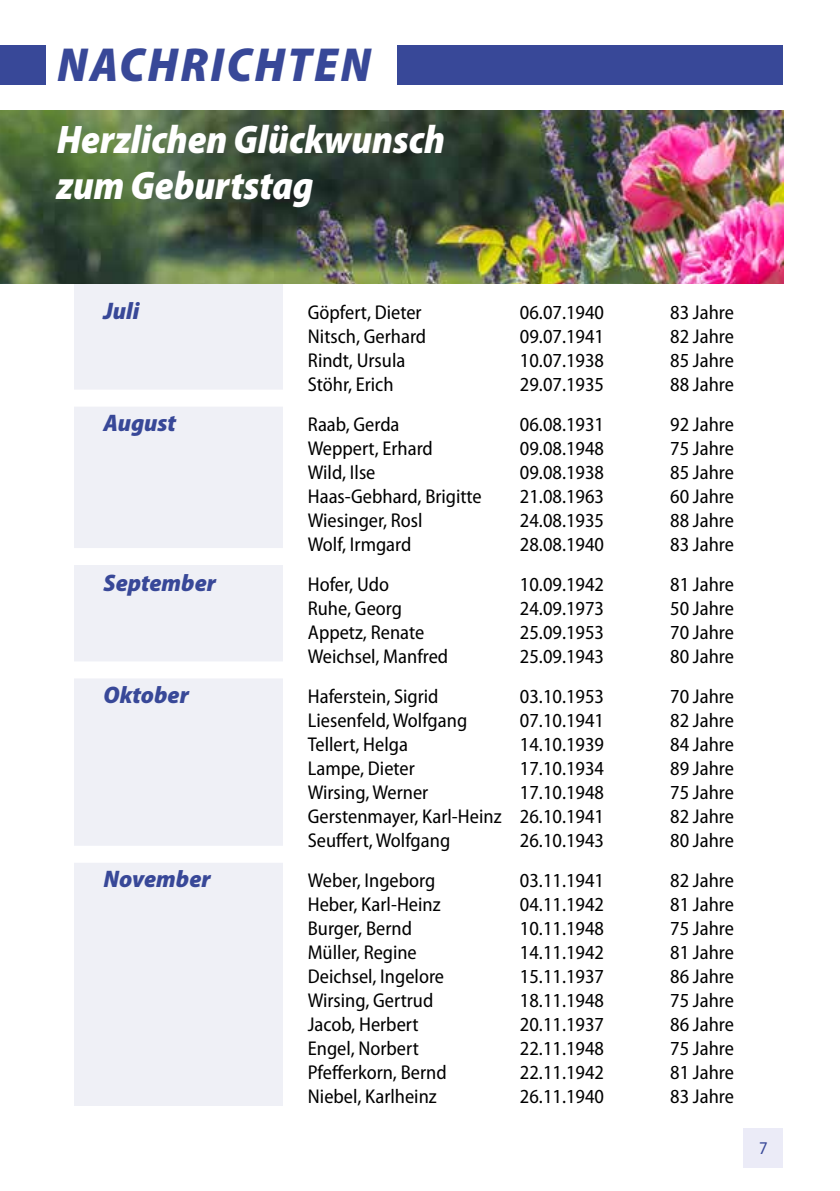
<style>
.page{position:relative;width:840px;height:1191px;background:#fff}
.page>*{position:absolute;margin:0;border:0;box-sizing:border-box;transform-origin:0 0}
.t1{font:italic 900 semi-condensed 48px "Myriad Pro";letter-spacing:.05em;color:#384898}
.t2{font:italic 900 semi-condensed 40px/45.8px "Myriad Pro";color:#fff;scale:.96 1}
.t3{font:italic 900 semi-condensed 24px "Myriad Pro";color:#384898}
.t4{font:semi-condensed 20px "Myriad Pro";color:#000}
.t5{font:semi-condensed 18px "Myriad Pro";color:#384898}
</style>
<div class="page">
<div style="left:743px;top:1128px;width:39px;height:40px;background:#ebebf7"></div>
<div style="left:0;top:45px;width:45px;height:40px;background:#384898"></div>
<div style="left:397px;top:45px;width:385px;height:40px;background:#384898"></div>
<div style="left:74px;top:283px;width:208px;height:823px;background:#eff0f6"></div>
<img style="left:0;top:111px;width:782px;height:172px">
<div style="left:57px;top:389px;width:234px;height:17px;background:#fff"></div>
<div style="left:61px;top:548px;width:234px;height:17px;background:#fff"></div>
<div style="left:61px;top:661px;width:234px;height:17px;background:#fff"></div>
<div style="left:61px;top:845px;width:234px;height:17px;background:#fff"></div>
<h1 class="t1" style="left:57px;top:39px;width:315px">NACHRICHTEN</h1>
<h2 class="t2" style="left:57px;top:118px;width:406px">Herzlichen Glückwunsch zum Geburtstag</h2>
<p class="t3" style="left:103px;top:298px;width:37px">Juli</p>
<p class="t4" style="left:307px;top:302px;width:115px">Göpfert, Dieter</p>
<p class="t4" style="left:519px;top:302px;width:86px">06.07.1940</p>
<p class="t4" style="left:669px;top:302px;width:65px">83 Jahre</p>
<p class="t4" style="left:307px;top:326px;width:120px">Nitsch, Gerhard</p>
<p class="t4" style="left:519px;top:326px;width:86px">09.07.1941</p>
<p class="t4" style="left:669px;top:326px;width:65px">82 Jahre</p>
<p class="t4" style="left:307px;top:350px;width:99px">Rindt, Ursula</p>
<p class="t4" style="left:519px;top:350px;width:86px">10.07.1938</p>
<p class="t4" style="left:669px;top:350px;width:65px">85 Jahre</p>
<p class="t4" style="left:307px;top:374px;width:87px">Stöhr, Erich</p>
<p class="t4" style="left:519px;top:374px;width:86px">29.07.1935</p>
<p class="t4" style="left:669px;top:374px;width:65px">88 Jahre</p>
<p class="t3" style="left:103px;top:410px;width:74px">August</p>
<p class="t4" style="left:307px;top:414px;width:93px">Raab, Gerda</p>
<p class="t4" style="left:519px;top:414px;width:86px">06.08.1931</p>
<p class="t4" style="left:669px;top:414px;width:65px">92 Jahre</p>
<p class="t4" style="left:307px;top:438px;width:126px">Weppert, Erhard</p>
<p class="t4" style="left:519px;top:438px;width:86px">09.08.1948</p>
<p class="t4" style="left:669px;top:438px;width:65px">75 Jahre</p>
<p class="t4" style="left:307px;top:462px;width:69px">Wild, Ilse</p>
<p class="t4" style="left:519px;top:462px;width:86px">09.08.1938</p>
<p class="t4" style="left:669px;top:462px;width:65px">85 Jahre</p>
<p class="t4" style="left:307px;top:486px;width:175px">Haas-Gebhard, Brigitte</p>
<p class="t4" style="left:519px;top:486px;width:86px">21.08.1963</p>
<p class="t4" style="left:669px;top:486px;width:65px">60 Jahre</p>
<p class="t4" style="left:307px;top:510px;width:116px">Wiesinger, Rosl</p>
<p class="t4" style="left:519px;top:510px;width:86px">24.08.1935</p>
<p class="t4" style="left:669px;top:510px;width:65px">88 Jahre</p>
<p class="t4" style="left:307px;top:534px;width:105px">Wolf, Irmgard</p>
<p class="t4" style="left:519px;top:534px;width:86px">28.08.1940</p>
<p class="t4" style="left:669px;top:534px;width:65px">83 Jahre</p>
<p class="t3" style="left:103px;top:570px;width:114px">September</p>
<p class="t4" style="left:307px;top:574px;width:83px">Hofer, Udo</p>
<p class="t4" style="left:519px;top:574px;width:86px">10.09.1942</p>
<p class="t4" style="left:669px;top:574px;width:65px">81 Jahre</p>
<p class="t4" style="left:307px;top:598px;width:96px">Ruhe, Georg</p>
<p class="t4" style="left:519px;top:598px;width:86px">24.09.1973</p>
<p class="t4" style="left:669px;top:598px;width:65px">50 Jahre</p>
<p class="t4" style="left:307px;top:622px;width:118px">Appetz, Renate</p>
<p class="t4" style="left:519px;top:622px;width:86px">25.09.1953</p>
<p class="t4" style="left:669px;top:622px;width:65px">70 Jahre</p>
<p class="t4" style="left:307px;top:646px;width:142px">Weichsel, Manfred</p>
<p class="t4" style="left:519px;top:646px;width:86px">25.09.1943</p>
<p class="t4" style="left:669px;top:646px;width:65px">80 Jahre</p>
<p class="t3" style="left:103px;top:682px;width:87px">Oktober</p>
<p class="t4" style="left:307px;top:686px;width:132px">Haferstein, Sigrid</p>
<p class="t4" style="left:519px;top:686px;width:86px">03.10.1953</p>
<p class="t4" style="left:669px;top:686px;width:65px">70 Jahre</p>
<p class="t4" style="left:307px;top:710px;width:161px">Liesenfeld, Wolfgang</p>
<p class="t4" style="left:519px;top:710px;width:86px">07.10.1941</p>
<p class="t4" style="left:669px;top:710px;width:65px">82 Jahre</p>
<p class="t4" style="left:307px;top:734px;width:102px">Tellert, Helga</p>
<p class="t4" style="left:519px;top:734px;width:86px">14.10.1939</p>
<p class="t4" style="left:669px;top:734px;width:65px">84 Jahre</p>
<p class="t4" style="left:307px;top:758px;width:108px">Lampe, Dieter</p>
<p class="t4" style="left:519px;top:758px;width:86px">17.10.1934</p>
<p class="t4" style="left:669px;top:758px;width:65px">89 Jahre</p>
<p class="t4" style="left:307px;top:782px;width:122px">Wirsing, Werner</p>
<p class="t4" style="left:519px;top:782px;width:86px">17.10.1948</p>
<p class="t4" style="left:669px;top:782px;width:65px">75 Jahre</p>
<p class="t4" style="left:307px;top:806px;width:297px">Gerstenmayer, Karl-Heinz 26.10.1941</p>
<p class="t4" style="left:669px;top:806px;width:65px">82 Jahre</p>
<p class="t4" style="left:307px;top:830px;width:144px">Seuffert, Wolfgang</p>
<p class="t4" style="left:519px;top:830px;width:86px">26.10.1943</p>
<p class="t4" style="left:669px;top:830px;width:65px">80 Jahre</p>
<p class="t3" style="left:103px;top:866px;width:108px">November</p>
<p class="t4" style="left:307px;top:870px;width:129px">Weber, Ingeborg</p>
<p class="t4" style="left:519px;top:870px;width:86px">03.11.1941</p>
<p class="t4" style="left:669px;top:870px;width:65px">82 Jahre</p>
<p class="t4" style="left:307px;top:894px;width:134px">Heber, Karl-Heinz</p>
<p class="t4" style="left:519px;top:894px;width:86px">04.11.1942</p>
<p class="t4" style="left:669px;top:894px;width:65px">81 Jahre</p>
<p class="t4" style="left:307px;top:918px;width:106px">Burger, Bernd</p>
<p class="t4" style="left:519px;top:918px;width:86px">10.11.1948</p>
<p class="t4" style="left:669px;top:918px;width:65px">75 Jahre</p>
<p class="t4" style="left:307px;top:942px;width:110px">Müller, Regine</p>
<p class="t4" style="left:519px;top:942px;width:86px">14.11.1942</p>
<p class="t4" style="left:669px;top:942px;width:65px">81 Jahre</p>
<p class="t4" style="left:307px;top:966px;width:138px">Deichsel, Ingelore</p>
<p class="t4" style="left:519px;top:966px;width:86px">15.11.1937</p>
<p class="t4" style="left:669px;top:966px;width:65px">86 Jahre</p>
<p class="t4" style="left:307px;top:990px;width:127px">Wirsing, Gertrud</p>
<p class="t4" style="left:519px;top:990px;width:86px">18.11.1948</p>
<p class="t4" style="left:669px;top:990px;width:65px">75 Jahre</p>
<p class="t4" style="left:307px;top:1014px;width:112px">Jacob, Herbert</p>
<p class="t4" style="left:519px;top:1014px;width:86px">20.11.1937</p>
<p class="t4" style="left:669px;top:1014px;width:65px">86 Jahre</p>
<p class="t4" style="left:307px;top:1038px;width:112px">Engel, Norbert</p>
<p class="t4" style="left:519px;top:1038px;width:86px">22.11.1948</p>
<p class="t4" style="left:669px;top:1038px;width:65px">75 Jahre</p>
<p class="t4" style="left:307px;top:1062px;width:140px">Pfefferkorn, Bernd</p>
<p class="t4" style="left:519px;top:1062px;width:86px">22.11.1942</p>
<p class="t4" style="left:669px;top:1062px;width:65px">81 Jahre</p>
<p class="t4" style="left:307px;top:1086px;width:130px">Niebel, Karlheinz</p>
<p class="t4" style="left:519px;top:1086px;width:86px">26.11.1940</p>
<p class="t4" style="left:669px;top:1086px;width:65px">83 Jahre</p>
<p class="t5" style="left:758px;top:1138px;width:10px">7</p>
</div>
